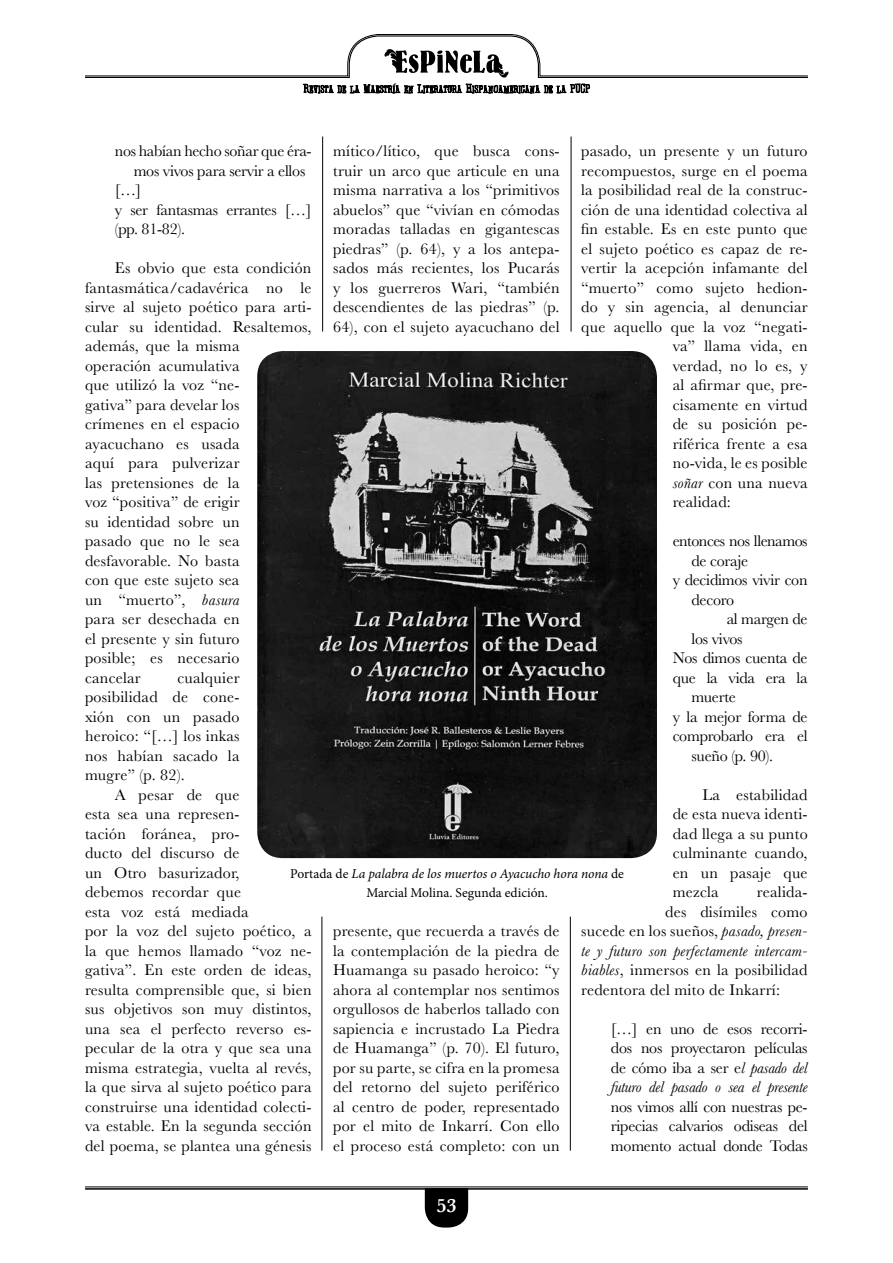
<style>
.page{position:relative;width:893px;height:1263px;background:#fff}
.page>*{position:absolute;margin:0;border:0;box-sizing:border-box;transform-origin:0 0}
.t1{font:600 19.95px "Baskerville";color:#fff}
.t2{font:16.05px/19.5px "Baskerville";letter-spacing:.015em;color:#000;text-align:justify}
.t3{font:16.05px "Baskerville";letter-spacing:-.015em;color:#000}
.t4{font:italic 16.05px "Baskerville";letter-spacing:.015em;color:#000}
.t5{font:16.05px "Baskerville";letter-spacing:-.02em;color:#000}
.t6{font:16.05px "Baskerville";letter-spacing:-.03em;color:#000}
.t7{font:13.5px/19.5px "Minion Pro";color:#000;text-align:center}
.s1{font-style:italic}
</style>
<div class="page">
<svg style="left:425px;top:1190px;width:43px;height:37px;background:#141414"></svg>
<hr style="left:85px;top:1187px;width:723px;height:1px;background:#000">
<hr style="left:85px;top:1188px;width:723px;height:2px;background:#000">
<svg style="left:85px;top:34px;width:723px;height:60px"></svg>
<hr style="left:322px;top:137px;width:1px;height:195px;background:#000">
<hr style="left:571px;top:137px;width:1px;height:195px;background:#000">
<img style="left:257px;top:351px;width:400px;height:507px">
<hr style="left:322px;top:917px;width:1px;height:234px;background:#000">
<hr style="left:570px;top:917px;width:1px;height:234px;background:#000">
<p class="t2" style="left:333px;top:141px;width:228px">mítico/lítico, que busca cons&shy;truir un arco que articule en una misma narrativa a los “primitivos abuelos” que “vivían en cómodas moradas talladas en gigantescas piedras” (p. 64), y a los antepa&shy;sados más recientes, los Pucarás y los guerreros Wari, “también descendientes de las piedras” (p.<br>64), con el sujeto ayacuchano del</p>
<p class="t2" style="left:581px;top:141px;width:228px">pasado, un presente y un futuro</p>
<p class="t2" style="left:581px;top:161px;width:228px">recompuestos, surge en el poema</p>
<p class="t2" style="left:581px;top:180px;width:228px">la posibilidad real de la construc-</p>
<p class="t2" style="left:581px;top:200px;width:228px">ción de una identidad colectiva al</p>
<p class="t2" style="left:581px;top:219px;width:228px">fin estable. Es en este punto que</p>
<p class="t2" style="left:581px;top:239px;width:228px">el sujeto poético es capaz de re-</p>
<p class="t2" style="left:581px;top:258px;width:228px">vertir la acepción infamante del</p>
<p class="t2" style="left:581px;top:278px;width:228px">“muerto” como sujeto hedion-</p>
<p class="t2" style="left:581px;top:297px;width:228px">do y sin agencia, al denunciar</p>
<p class="t2" style="left:581px;top:317px;width:228px">que aquello que la voz “negati-</p>
<p class="t2" style="left:673px;top:336px;width:136px">va” llama vida, en</p>
<p class="t2" style="left:673px;top:356px;width:136px">verdad, no lo es, y</p>
<p class="t2" style="left:673px;top:375px;width:137px">al afirmar que, pre-</p>
<p class="t2" style="left:673px;top:395px;width:136px">cisamente en virtud</p>
<p class="t2" style="left:673px;top:414px;width:137px">de su posición pe-</p>
<p class="t2" style="left:673px;top:434px;width:137px">riférica frente a esa</p>
<p class="t2" style="left:673px;top:453px;width:137px">no-vida, le es posible</p>
<p class="t2" style="left:673px;top:473px;width:136px"><span class="s1">soñar</span> con una nueva</p>
<p class="t2" style="left:673px;top:492px;width:60px">realidad:</p>
<p class="t6" style="left:673px;top:531px;width:136px">entonces nos llenamos</p>
<p class="t3" style="left:691px;top:550px;width:58px">de coraje</p>
<p class="t3" style="left:673px;top:570px;width:136px">y decidimos vivir con</p>
<p class="t2" style="left:691px;top:590px;width:44px">decoro</p>
<p class="t3" style="left:727px;top:609px;width:82px">al margen de</p>
<p class="t3" style="left:691px;top:628px;width:53px">los vivos</p>
<p class="t3" style="left:673px;top:648px;width:137px">Nos dimos cuenta de</p>
<p class="t3" style="left:673px;top:667px;width:137px">que la vida era la</p>
<p class="t2" style="left:691px;top:687px;width:46px">muerte</p>
<p class="t3" style="left:673px;top:706px;width:137px">y la mejor forma de</p>
<p class="t3" style="left:673px;top:726px;width:137px">comprobarlo era el</p>
<p class="t2" style="left:691px;top:746px;width:83px">sueño (p. 90).</p>
<p class="t2" style="left:673px;top:785px;width:137px;text-indent:30px">La estabilidad de esta nueva identi&shy;dad llega a su punto culminante cuando, en un pasaje que mezcla</p>
<p class="t5" style="left:115px;top:141px;width:198px">nos habían hecho soñar que éra-</p>
<p class="t3" style="left:134px;top:160px;width:173px">mos vivos para servir a ellos</p>
<p class="t2" style="left:115px;top:180px;width:28px">[…]</p>
<p class="t3" style="left:115px;top:199px;width:198px">y ser fantasmas errantes […]</p>
<p class="t2" style="left:115px;top:219px;width:72px">(pp. 81-82).</p>
<p class="t2" style="left:85px;top:258px;width:228px;text-align:left;text-indent:30px">Es obvio que esta condición fantasmática/cadavérica no le sirve al sujeto poético para arti&shy;cular su identidad. Resaltemos, además, que la misma<br>operación acumulativa<br>que utilizó la voz “ne-<br>gativa” para develar los<br>crímenes en el espacio ayacuchano es usada<br>aquí para pulverizar<br>las pretensiones de la<br>voz “positiva” de erigir<br>su identidad sobre un<br>pasado que no le sea desfavorable. No basta<br>con que este sujeto sea<br>un “muerto”, <span class="s1">basura<br></span>para ser desechada en<br>el presente y sin futuro<br>posible; es necesario<br>cancelar</p>
<p class="t2" style="left:85px;top:668px;width:156px;text-indent:92px">cualquier posibilidad de cone&shy;xión con un pasado heroico: “[…] los inkas nos habían sacado la mugre” (p. 82).</p>
<p class="t2" style="left:85px;top:785px;width:228px;text-align:left;text-indent:30px">A pesar de que<br>esta sea una represen-<br>tación foránea, pro-<br>ducto del discurso de<br>un Otro basurizador,<br>debemos recordar que<br>esta voz está mediada<br>por la voz del sujeto poético, a la que hemos llamado “voz ne&shy;gativa”. En este orden de ideas, resulta comprensible que, si bien sus objetivos son muy distintos, una sea el perfecto reverso es&shy;pecular de la otra y que sea una misma estrategia, vuelta al revés, la que sirva al sujeto poético para construirse una identidad colecti&shy;va estable. En la segunda sección del poema, se plantea una génesis</p>
<p class="t7" style="left:290px;top:864px;width:335px">Portada de <span class="s1">La palabra de los muertos o Ayacucho hora nona</span> de<br>Marcial Molina. Segunda edición.</p>
<p class="t2" style="left:757px;top:882px;width:52px">realida-</p>
<p class="t2" style="left:665px;top:902px;width:144px">des disímiles como</p>
<p class="t2" style="left:581px;top:921px;width:228px">sucede en los sueños, <span class="s1">pasado, presen-</span></p>
<p class="t4" style="left:581px;top:940px;width:228px">te y futuro son perfectamente intercam-</p>
<p class="t2" style="left:581px;top:960px;width:228px"><span class="s1">biables</span>, inmersos en la posibilidad</p>
<p class="t2" style="left:581px;top:980px;width:200px">redentora del mito de Inkarrí:</p>
<p class="t2" style="left:611px;top:1019px;width:198px">[…] en uno de esos recorri&shy;dos nos proyectaron películas de cómo iba a ser e<span class="s1">l pasado del futuro del pasado o sea el presente</span></p>
<p class="t2" style="left:611px;top:1097px;width:198px">nos vimos allí con nuestras pe&shy;ripecias calvarios odiseas del momento actual donde Todas</p>
<p class="t2" style="left:333px;top:921px;width:228px">presente, que recuerda a través de la contemplación de la piedra de Huamanga su pasado heroico: “y ahora al contemplar nos sentimos orgullosos de haberlos tallado con sapiencia e incrustado La Piedra de Huamanga” (p. 70). El futuro, por su parte, se cifra en la promesa del retorno del sujeto periférico al centro de poder, representado por el mito de Inkarrí. Con ello el proceso está completo: con un</p>
<p class="t1" style="left:437px;top:1192px;width:21px">53</p>
</div>
